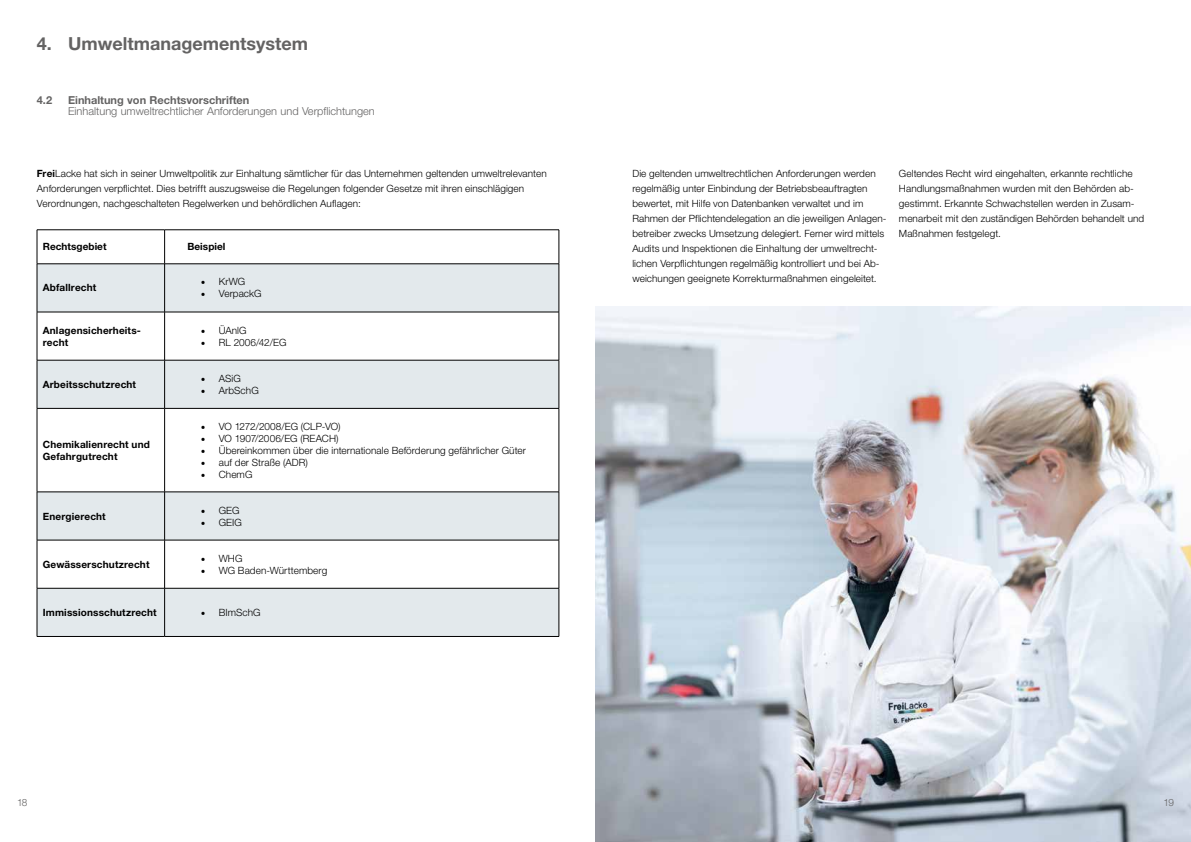
<style>
.page{position:relative;width:1191px;height:842px;background:#fff}
.page>*{position:absolute;margin:0;border:0;box-sizing:border-box;transform-origin:0 0}
.t1{font:700 18px "Helvetica Neue LT Std";color:#646363}
.t2{font:300 11px "Helvetica Neue LT Std";color:#646363}
.t3{font:700 11px "Helvetica Neue LT Std";color:#646363}
.t4{font:300 10px/15px "Helvetica Neue LT Std";letter-spacing:.005em;color:#000}
.t5{font:700 10px/12px "Helvetica Neue LT Std";letter-spacing:.015em;color:#000}
.t6{font:300 10px "Helvetica Neue LT Std";color:#646363}
.s1{font-weight:700}
.s2{font-family:"Minion Pro";font-weight:400;font-size:12px}
</style>
<div class="page">
<img style="left:595px;top:306px;width:596px;height:536px">
<div style="left:38px;top:265px;width:521px;height:371px;background:#e3e9ec"></div>
<svg style="left:38px;top:313px;width:521px;height:275px"></svg>
<hr style="left:37px;top:230px;width:128px;height:1px;background:#000">
<hr style="left:37px;top:230px;width:1px;height:34px;background:#000">
<hr style="left:165px;top:230px;width:394px;height:1px;background:#000">
<hr style="left:164px;top:230px;width:1px;height:34px;background:#000">
<hr style="left:559px;top:230px;width:1px;height:34px;background:#000">
<hr style="left:37px;top:264px;width:128px;height:1px;background:#000">
<hr style="left:37px;top:264px;width:1px;height:48px;background:#000">
<hr style="left:165px;top:264px;width:394px;height:1px;background:#000">
<hr style="left:164px;top:264px;width:1px;height:48px;background:#000">
<hr style="left:559px;top:264px;width:1px;height:48px;background:#000">
<hr style="left:37px;top:312px;width:128px;height:1px;background:#000">
<hr style="left:37px;top:312px;width:1px;height:48px;background:#000">
<hr style="left:165px;top:312px;width:394px;height:1px;background:#000">
<hr style="left:164px;top:312px;width:1px;height:48px;background:#000">
<hr style="left:559px;top:312px;width:1px;height:48px;background:#000">
<hr style="left:37px;top:360px;width:128px;height:1px;background:#000">
<hr style="left:37px;top:360px;width:1px;height:48px;background:#000">
<hr style="left:165px;top:360px;width:394px;height:1px;background:#000">
<hr style="left:164px;top:360px;width:1px;height:48px;background:#000">
<hr style="left:559px;top:360px;width:1px;height:48px;background:#000">
<hr style="left:37px;top:408px;width:128px;height:1px;background:#000">
<hr style="left:37px;top:408px;width:1px;height:84px;background:#000">
<hr style="left:165px;top:408px;width:394px;height:1px;background:#000">
<hr style="left:164px;top:408px;width:1px;height:84px;background:#000">
<hr style="left:559px;top:408px;width:1px;height:84px;background:#000">
<hr style="left:37px;top:492px;width:128px;height:1px;background:#000">
<hr style="left:37px;top:492px;width:1px;height:48px;background:#000">
<hr style="left:165px;top:492px;width:394px;height:1px;background:#000">
<hr style="left:164px;top:492px;width:1px;height:48px;background:#000">
<hr style="left:559px;top:492px;width:1px;height:48px;background:#000">
<hr style="left:37px;top:540px;width:128px;height:1px;background:#000">
<hr style="left:37px;top:540px;width:1px;height:48px;background:#000">
<hr style="left:165px;top:540px;width:394px;height:1px;background:#000">
<hr style="left:164px;top:540px;width:1px;height:48px;background:#000">
<hr style="left:559px;top:540px;width:1px;height:48px;background:#000">
<hr style="left:37px;top:588px;width:128px;height:1px;background:#000">
<hr style="left:37px;top:588px;width:1px;height:48px;background:#000">
<hr style="left:165px;top:588px;width:394px;height:1px;background:#000">
<hr style="left:164px;top:588px;width:1px;height:48px;background:#000">
<hr style="left:559px;top:588px;width:1px;height:48px;background:#000">
<hr style="left:37px;top:636px;width:128px;height:1px;background:#000">
<hr style="left:165px;top:636px;width:394px;height:1px;background:#000">
<h1 class="t1" style="left:37px;top:32px;width:273px">4. Umweltmanagementsystem</h1>
<p class="t3" style="left:37px;top:94px;width:17px">4.2</p>
<p class="t3" style="left:68px;top:94px;width:183px">Einhaltung von Rechtsvorschriften</p>
<p class="t2" style="left:68px;top:105px;width:308px">Einhaltung umweltrechtlicher Anforderungen und Verpflichtungen</p>
<p class="t4" style="left:37px;top:166px;width:511px"><span class="s1">Frei</span>Lacke hat sich in seiner Umweltpolitik zur Einhaltung sämtlicher für das Unternehmen geltenden umweltrelevanten<br>Anforderungen verpflichtet. Dies betrifft auszugsweise die Regelungen folgender Gesetze mit ihren einschlägigen<br>Verordnungen, nachgeschalteten Regelwerken und behördlichen Auflagen:</p>
<p class="t4" style="left:632px;top:166px;width:256px">Die geltenden umweltrechtlichen Anforderungen werden regelmäßig unter Einbindung der Betriebsbeauftragten bewertet, mit Hilfe von Datenbanken verwaltet und im Rahmen der Pflichtendelegation an die jeweiligen Anlagen&shy;betreiber zwecks Umsetzung delegiert. Ferner wird mittels Audits und Inspektionen die Einhaltung der umweltrecht&shy;lichen Verpflichtungen regelmäßig kontrolliert und bei Ab&shy;weichungen geeignete Korrekturmaßnahmen eingeleitet.</p>
<p class="t4" style="left:899px;top:166px;width:247px">Geltendes Recht wird eingehalten, erkannte rechtliche Handlungsmaßnahmen wurden mit den Behörden ab&shy;gestimmt. Erkannte Schwachstellen werden in Zusam&shy;menarbeit mit den zuständigen Behörden behandelt und Maßnahmen festgelegt.</p>
<p class="t5" style="left:43px;top:241px;width:65px">Rechtsgebiet</p>
<p class="t5" style="left:187px;top:241px;width:40px">Beispiel</p>
<p class="t5" style="left:43px;top:282px;width:55px">Abfallrecht</p>
<p class="t4" style="left:201px;top:274px;width:46px"><span class="s2">•</span> KrWG</p>
<p class="t4" style="left:201px;top:286px;width:62px"><span class="s2">•</span> VerpackG</p>
<p class="t5" style="left:43px;top:324px;width:100px">Anlagensicherheits&shy;recht</p>
<p class="t4" style="left:201px;top:322px;width:47px"><span class="s2">•</span> ÜAnlG</p>
<p class="t4" style="left:201px;top:334px;width:87px"><span class="s2">•</span> RL 2006/42/EG</p>
<p class="t5" style="left:43px;top:378px;width:95px">Arbeitsschutzrecht</p>
<p class="t5" style="left:43px;top:438px;width:109px">Chemikalienrecht und<br>Gefahrgutrecht</p>
<p class="t5" style="left:43px;top:510px;width:64px">Energierecht</p>
<p class="t5" style="left:43px;top:558px;width:108px">Gewässerschutzrecht</p>
<p class="t4" style="left:201px;top:371px;width:42px"><span class="s2">•</span> ASiG</p>
<p class="t4" style="left:201px;top:383px;width:59px"><span class="s2">•</span> ArbSchG</p>
<p class="t4" style="left:201px;top:418px;width:141px"><span class="s2">•</span> VO 1272/2008/EG (CLP-VO)</p>
<p class="t4" style="left:201px;top:430px;width:139px"><span class="s2">•</span> VO 1907/2006/EG (REACH)</p>
<p class="t4" style="left:201px;top:442px;width:327px"><span class="s2">•</span> Übereinkommen über die internationale Beförderung gefährlicher Güter</p>
<p class="t4" style="left:201px;top:454px;width:109px"><span class="s2">•</span> auf der Straße (ADR)</p>
<p class="t4" style="left:201px;top:466px;width:53px"><span class="s2">•</span> ChemG</p>
<p class="t4" style="left:201px;top:502px;width:40px"><span class="s2">•</span> GEG</p>
<p class="t4" style="left:201px;top:514px;width:42px"><span class="s2">•</span> GEIG</p>
<p class="t4" style="left:201px;top:550px;width:43px"><span class="s2">•</span> WHG</p>
<p class="t4" style="left:201px;top:562px;width:128px"><span class="s2">•</span> WG Baden-Württemberg</p>
<p class="t5" style="left:43px;top:606px;width:115px">Immissionsschutzrecht</p>
<p class="t4" style="left:201px;top:605px;width:61px"><span class="s2">•</span> BImSchG</p>
<p class="t6" style="left:17px;top:796px;width:12px">18</p>
<p class="t6" style="left:1163px;top:796px;width:12px">19</p>
</div>
